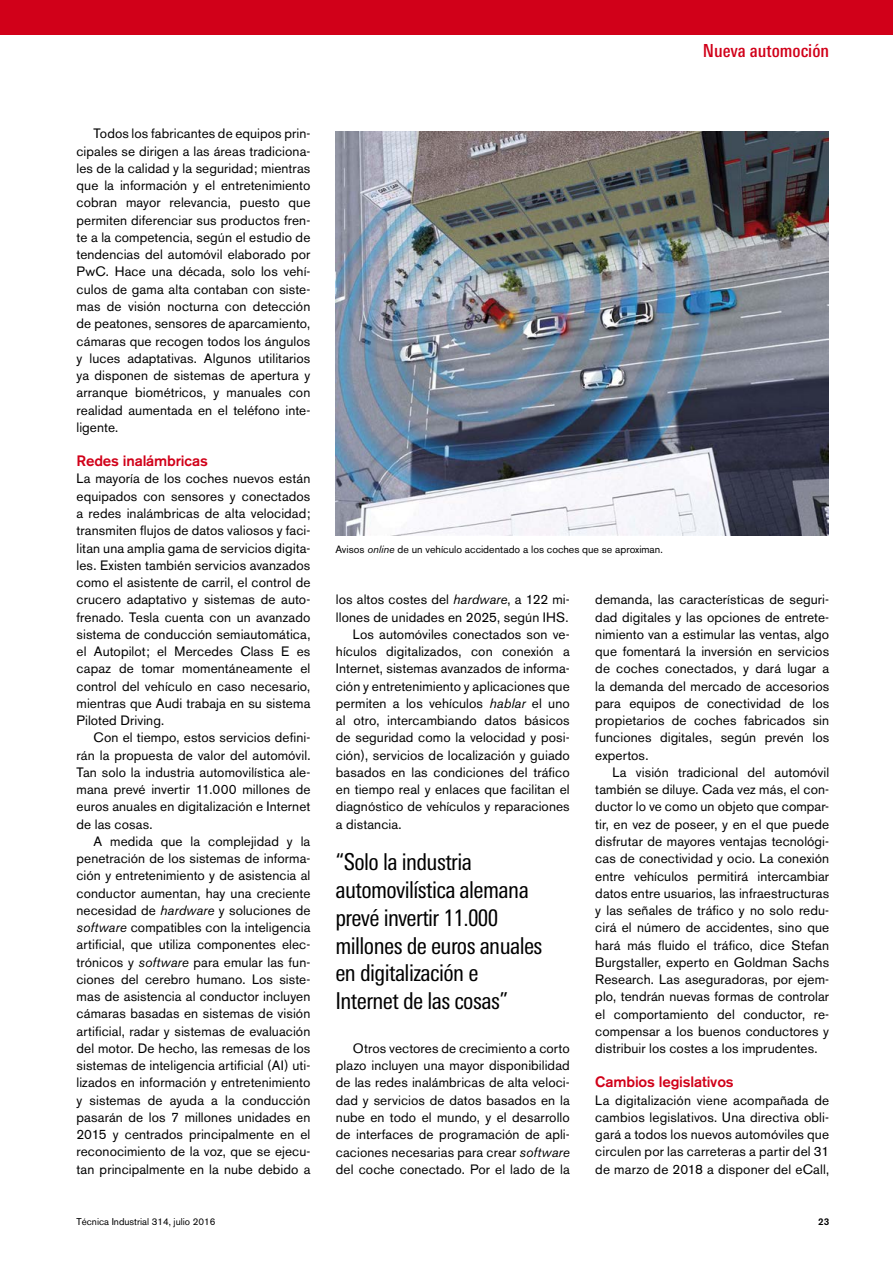
<style>
.page{position:relative;width:893px;height:1263px;background:#fff}
.page>*{position:absolute;margin:0;border:0;box-sizing:border-box;transform-origin:0 0}
.t1{font:condensed 23.25px/27.9px "LT Univers";letter-spacing:-.025em;color:#000}
.t2{font:500 condensed 18px "LT Univers";color:#d10019}
.t3{font:500 15px "Akzidenz Grotesk BE";letter-spacing:-.01em;color:#d10019}
.t4{font:13.5px/17.2px "Akzidenz Grotesk BE";letter-spacing:.01em;color:#000;text-align:justify}
.t5{font:10.5px "Akzidenz Grotesk BE";color:#000}
.t6{font:9.75px "Akzidenz Grotesk BE";color:#000}
.t7{font:500 9.75px "Akzidenz Grotesk BE";color:#000}
.s1{font-style:italic}
</style>
<div class="page">
<div style="left:0;top:0;width:893px;height:34px;background:#d10019"></div>
<img style="left:336px;top:131px;width:493px;height:404px">
<h2 class="t2" style="left:703px;top:40px;width:128px">Nueva automoción</h2>
<p class="t4" style="left:77px;top:125px;width:235px;text-indent:17px">Todos los fabricantes de equipos prin&shy;cipales se dirigen a las áreas tradiciona&shy;les de la calidad y la seguridad; mientras que la información y el entretenimiento cobran mayor relevancia, puesto que permiten diferenciar sus productos fren&shy;te a la competencia, según el estudio de tendencias del automóvil elaborado por PwC. Hace una década, solo los vehí&shy;culos de gama alta contaban con siste&shy;mas de visión nocturna con detección de peatones, sensores de aparcamiento, cámaras que recogen todos los ángulos y luces adaptativas. Algunos utilitarios ya disponen de sistemas de apertura y arranque biométricos, y manuales con realidad aumentada en el teléfono inte&shy;ligente.</p>
<p class="t3" style="left:77px;top:452px;width:133px">Redes inalámbricas</p>
<p class="t4" style="left:77px;top:470px;width:235px">La mayoría de los coches nuevos están equipados con sensores y conectados a redes inalámbricas de alta velocidad; transmiten flujos de datos valiosos y faci&shy;litan una amplia gama de servicios digita&shy;les. Existen también servicios avanzados como el asistente de carril, el control de crucero adaptativo y sistemas de auto&shy;frenado. Tesla cuenta con un avanzado sistema de conducción semiautomática, el Autopilot; el Mercedes Class E es capaz de tomar momentáneamente el control del vehículo en caso necesario, mientras que Audi trabaja en su sistema Piloted Driving.</p>
<p class="t4" style="left:77px;top:729px;width:235px;text-indent:17px">Con el tiempo, estos servicios defini&shy;rán la propuesta de valor del automóvil.<br>Tan solo la industria automovilística ale&shy;mana prevé invertir 11.000 millones de euros anuales en digitalización e Internet de las cosas.</p>
<p class="t4" style="left:77px;top:832px;width:235px;text-indent:17px">A medida que la complejidad y la penetración de los sistemas de informa&shy;ción y entretenimiento y de asistencia al conductor aumentan, hay una creciente necesidad de <span class="s1">hardware</span> y soluciones de <span class="s1">software</span> compatibles con la inteligencia artificial, que utiliza componentes elec&shy;trónicos y <span class="s1">software</span> para emular las fun&shy;ciones del cerebro humano. Los siste&shy;mas de asistencia al conductor incluyen cámaras basadas en sistemas de visión artificial, radar y sistemas de evaluación del motor. De hecho, las remesas de los sistemas de inteligencia artificial (AI) uti&shy;lizados en información y entretenimiento y sistemas de ayuda a la conducción pasarán de los 7 millones unidades en 2015 y centrados principalmente en el reconocimiento de la voz, que se ejecu&shy;tan principalmente en la nube debido a</p>
<p class="t5" style="left:335px;top:543px;width:329px">Avisos <span class="s1">online</span> de un vehículo accidentado a los coches que se aproximan.</p>
<p class="t4" style="left:336px;top:591px;width:235px">los altos costes del <span class="s1">hardware</span>, a 122 mi-</p>
<p class="t4" style="left:336px;top:608px;width:234px">llones de unidades en 2025, según IHS.</p>
<p class="t4" style="left:353px;top:625px;width:218px">Los automóviles conectados son ve-</p>
<p class="t4" style="left:336px;top:643px;width:235px">hículos digitalizados, con conexión a</p>
<p class="t4" style="left:336px;top:660px;width:235px">Internet, sistemas avanzados de informa-</p>
<p class="t4" style="left:336px;top:677px;width:235px">ción y entretenimiento y aplicaciones que</p>
<p class="t4" style="left:336px;top:695px;width:235px">permiten a los vehículos <span class="s1">hablar</span> el uno</p>
<p class="t4" style="left:336px;top:712px;width:235px">al otro, intercambiando datos básicos</p>
<p class="t4" style="left:336px;top:729px;width:235px">de seguridad como la velocidad y posi-</p>
<p class="t4" style="left:336px;top:746px;width:235px">ción), servicios de localización y guiado</p>
<p class="t4" style="left:336px;top:764px;width:235px">basados en las condiciones del tráfico</p>
<p class="t4" style="left:336px;top:781px;width:235px">en tiempo real y enlaces que facilitan el</p>
<p class="t4" style="left:336px;top:798px;width:235px">diagnóstico de vehículos y reparaciones</p>
<p class="t4" style="left:336px;top:815px;width:67px">a distancia.</p>
<h1 class="t1" style="left:335px;top:847px;width:209px">“Solo la industria automovilística alemana prevé invertir 11.000 millones de euros anuales en digitalización e<br>Internet de las cosas”</h1>
<p class="t4" style="left:336px;top:1040px;width:235px;text-indent:17px">Otros vectores de crecimiento a corto plazo incluyen una mayor disponibilidad de las redes inalámbricas de alta veloci&shy;dad y servicios de datos basados en la nube en todo el mundo, y el desarrollo de interfaces de programación de apli&shy;caciones necesarias para crear <span class="s1">software </span>del coche conectado. Por el lado de la</p>
<p class="t4" style="left:595px;top:591px;width:235px">demanda, las características de seguri&shy;dad digitales y las opciones de entrete&shy;nimiento van a estimular las ventas, algo que fomentará la inversión en servicios de coches conectados, y dará lugar a la demanda del mercado de accesorios para equipos de conectividad de los propietarios de coches fabricados sin funciones digitales, según prevén los expertos.</p>
<p class="t4" style="left:595px;top:764px;width:235px;text-indent:17px">La visión tradicional del automóvil también se diluye. Cada vez más, el con&shy;ductor lo ve como un objeto que compar&shy;tir, en vez de poseer, y en el que puede disfrutar de mayores ventajas tecnológi&shy;cas de conectividad y ocio. La conexión entre vehículos permitirá intercambiar datos entre usuarios, las infraestructuras y las señales de tráfico y no solo redu&shy;cirá el número de accidentes, sino que hará más fluido el tráfico, dice Stefan Burgstaller, experto en Goldman Sachs Research. Las aseguradoras, por ejem&shy;plo, tendrán nuevas formas de controlar el comportamiento del conductor, re&shy;compensar a los buenos conductores y distribuir los costes a los imprudentes.</p>
<p class="t3" style="left:595px;top:1073px;width:140px">Cambios legislativos</p>
<p class="t4" style="left:595px;top:1091px;width:235px">La digitalización viene acompañada de cambios legislativos. Una directiva obli&shy;gará a todos los nuevos automóviles que circulen por las carreteras a partir del 31 de marzo de 2018 a disponer del eCall,</p>
<p class="t6" style="left:77px;top:1216px;width:140px">Técnica Industrial 314, julio 2016</p>
<p class="t7" style="left:818px;top:1216px;width:12px">23</p>
</div>
